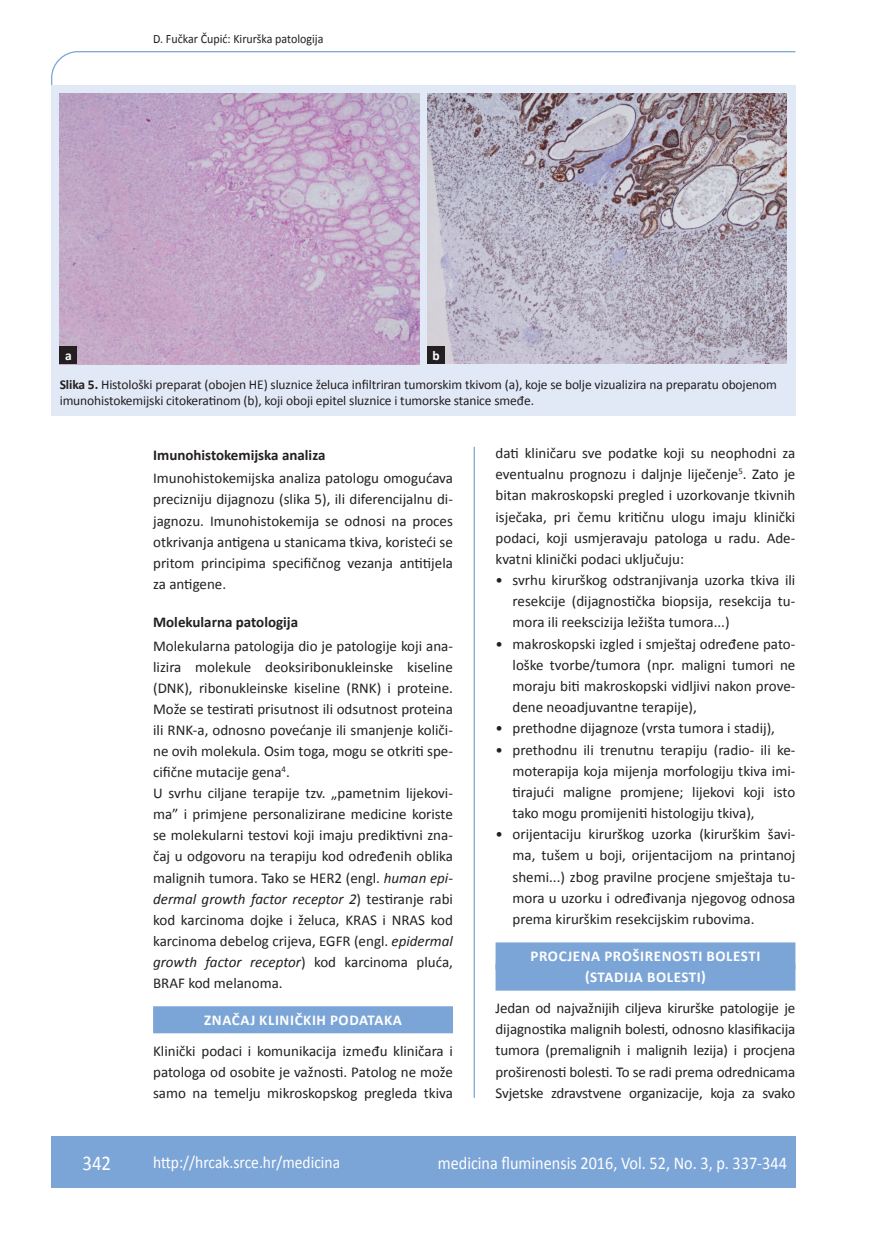
<style>
.page{position:relative;width:872px;height:1234px;background:#fff}
.page>*{position:absolute;margin:0;border:0;box-sizing:border-box;transform-origin:0 0}
.t1{font:21px "Calibri";color:#fff;scale:.9 1}
.t2{font:18px "Calibri";color:#fff;scale:.9 1}
.t3{font:17.25px "Calibri";color:#fff;scale:.9 1}
.t4{font:15px/21px "Calibri";color:#231f20;text-align:justify}
.t5{font:700 15px/21.1px "Calibri";letter-spacing:.04em;color:#fff;text-align:center}
.t6{font:700 15px "Calibri";color:#231f20}
.t7{font:13.5px/16.5px "Calibri";letter-spacing:-.01em;color:#231f20}
.t8{font:700 13.5px "Calibri";color:#fff}
.t9{font:12.75px "Calibri";color:#231f20;scale:.94 1}
.s1{font-weight:700}
.s2{font-style:italic}
</style>
<div class="page">
<svg style="left:51px;top:51px;width:745px;height:275px"></svg>
<hr style="left:473px;top:446px;width:2px;height:651px;background:#7ca5d7">
<div style="left:51px;top:1135px;width:744px;height:51px;background:#7ca5d7"></div>
<div style="left:153px;top:1006px;width:300px;height:27px;background:#7ca5d7"></div>
<div style="left:495px;top:942px;width:300px;height:27px;background:#7ca5d7"></div>
<div style="left:495px;top:963px;width:300px;height:27px;background:#7ca5d7"></div>
<div style="left:51px;top:85px;width:744px;height:330px;background:#e1e9f6"></div>
<img style="left:60px;top:94px;width:359px;height:270px">
<img style="left:427px;top:94px;width:359px;height:270px">
<div style="left:60px;top:346px;width:17px;height:17px;background:#231f20"></div>
<div style="left:427px;top:346px;width:17px;height:17px;background:#231f20"></div>
<p class="t9" style="left:153px;top:30px;width:183px">D. Fučkar Čupić: Kirurška patologija</p>
<p class="t8" style="left:65px;top:347px;width:8px">a</p>
<p class="t8" style="left:432px;top:347px;width:9px">b</p>
<p class="t7" style="left:60px;top:375px;width:719px"><span class="s1">Slika 5.</span> Histološki preparat (obojen HE) sluznice želuca infiltriran tumorskim tkivom (a), koje se bolje vizualizira na preparatu obojenom imunohistokemijski citokeratinom (b), koji oboji epitel sluznice i tumorske stanice smeđe.</p>
<p class="t6" style="left:153px;top:445px;width:174px">Imunohistokemijska analiza</p>
<p class="t4" style="left:153px;top:467px;width:301px">Imunohistokemijska analiza patologu omogućava precizniju dijagnozu (slika 5), ili diferencijalnu di&shy;jagnozu. Imunohistokemija se odnosi na proces otkrivanja antigena u stanicama tkiva, koristeći se pritom principima specifičnog vezanja antitijela za antigene.</p>
<p class="t6" style="left:153px;top:612px;width:146px">Molekularna patologija</p>
<p class="t4" style="left:153px;top:634px;width:301px;text-align:left">Molekularna patologija dio je patologije koji ana&shy;lizira molekule deoksiribonukleinske kiseline (DNK), ribonukleinske kiseline (RNK) i proteine.<br>Može se testirati prisutnost ili odsutnost proteina ili RNK-a, odnosno povećanje ili smanjenje količi&shy;ne ovih molekula. Osim toga, mogu se otkriti spe&shy;cifične mutacije gena<sup>4</sup>.<br>U svrhu ciljane terapije tzv. „pametnim lijekovi&shy;ma” i primjene personalizirane medicine koriste se molekularni testovi koji imaju prediktivni zna&shy;čaj u odgovoru na terapiju kod određenih oblika malignih tumora. Tako se HER2 (engl. <span class="s2">human epi&shy;dermal growth factor receptor 2</span>) testiranje rabi kod karcinoma dojke i želuca, KRAS i NRAS kod karcinoma debelog crijeva, EGFR (engl. <span class="s2">epidermal growth factor receptor</span>) kod karcinoma pluća, BRAF kod melanoma.</p>
<p class="t5" style="left:204px;top:1008px;width:199px">ZNAČAJ KLINIČKIH PODATAKA</p>
<p class="t4" style="left:153px;top:1039px;width:301px">Klinički podaci i komunikacija između kliničara i patologa od osobite je važnosti. Patolog ne može samo na temelju mikroskopskog pregleda tkiva</p>
<p class="t4" style="left:495px;top:441px;width:301px">dati kliničaru sve podatke koji su neophodni za eventualnu prognozu i daljnje liječenje<sup>5</sup>. Zato je bitan makroskopski pregled i uzorkovanje tkivnih isječaka, pri čemu kritičnu ulogu imaju klinički podaci, koji usmjeravaju patologa u radu. Ade&shy;kvatni klinički podaci uključuju:</p>
<p class="t4" style="left:512px;top:568px;width:284px;text-indent:-17px">• svrhu kirurškog odstranjivanja uzorka tkiva ili resekcije (dijagnostička biopsija, resekcija tu&shy;mora ili reekscizija ležišta tumora...)</p>
<p class="t4" style="left:512px;top:632px;width:284px;text-indent:-17px">• makroskopski izgled i smještaj određene pato&shy;loške tvorbe/tumora (npr. maligni tumori ne moraju biti makroskopski vidljivi nakon prove&shy;dene neoadjuvantne terapije),</p>
<p class="t4" style="left:495px;top:717px;width:281px">• prethodne dijagnoze (vrsta tumora i stadij),</p>
<p class="t4" style="left:512px;top:738px;width:284px;text-indent:-17px">• prethodnu ili trenutnu terapiju (radio- ili ke&shy;moterapija koja mijenja morfologiju tkiva imi&shy;tirajući maligne promjene; lijekovi koji isto tako mogu promijeniti histologiju tkiva),</p>
<p class="t4" style="left:512px;top:822px;width:284px;text-indent:-17px">• orijentaciju kirurškog uzorka (kirurškim šavi&shy;ma, tušem u boji, orijentacijom na printanoj shemi...) zbog pravilne procjene smještaja tu&shy;mora u uzorku i određivanja njegovog odnosa prema kirurškim resekcijskim rubovima.</p>
<p class="t5" style="left:530px;top:944px;width:231px">PROCJENA PROŠIRENOSTI BOLESTI (STADIJA BOLESTI)</p>
<p class="t4" style="left:495px;top:996px;width:301px">Jedan od najvažnijih ciljeva kirurške patologije je dijagnostika malignih bolesti, odnosno klasifikacija tumora (premalignih i malignih lezija) i procjena proširenosti bolesti. To se radi prema odrednicama Svjetske zdravstvene organizacije, koja za svako</p>
<h1 class="t1" style="left:82px;top:1149px;width:33px">342</h1>
<p class="t3" style="left:153px;top:1150px;width:209px">http://hrcak.srce.hr/medicina</p>
<p class="t2" style="left:438px;top:1151px;width:389px">medicina fluminensis 2016, Vol. 52, No. 3, p. 337-344</p>
</div>
